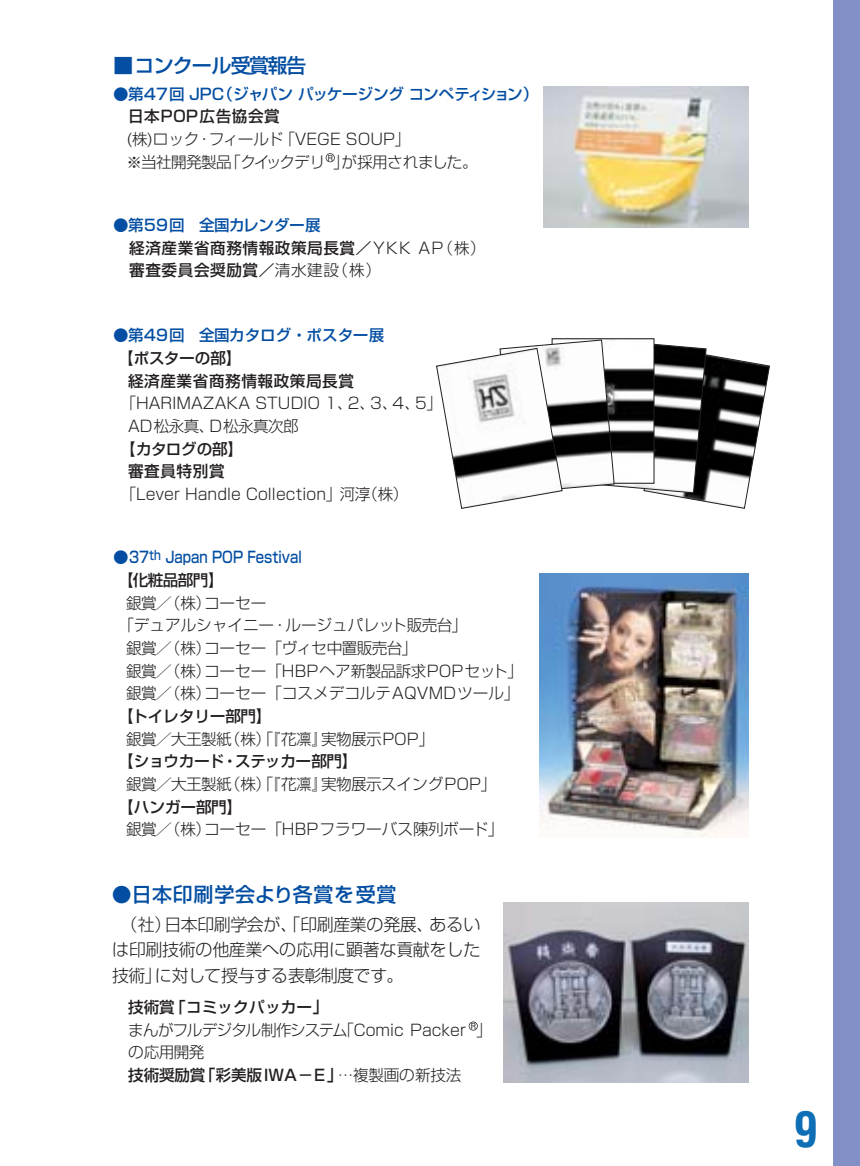
<style>
.page{position:relative;width:860px;height:1166px;background:#fff}
.page>*{position:absolute;margin:0;border:0;box-sizing:border-box;transform-origin:0 0}
.t1{font:700 condensed 48px "Helvetica";color:#0e6fb7}
.t2{font:500 20px "Shin Go";letter-spacing:.04em;color:#034ea2}
.t3{font:500 20px "Shin Go";letter-spacing:-.025em;color:#034ea2}
.t4{font:300 17px/25.6px "Shin Go";letter-spacing:-.025em;color:#231f20;text-align:justify}
.t5{font:300 15.6px/22.6px "Shin Go";color:#231f20}
.t6{font:300 15.6px/22.6px "Shin Go";letter-spacing:-.04em;color:#231f20}
.t7{font:500 15.6px/22.6px "Shin Go";letter-spacing:.02em;color:#231f20}
.t8{font:500 15.6px/22.6px "Shin Go";color:#034ea2}
.t9{font:500 15.6px "Shin Go";letter-spacing:-.005em;color:#231f20}
.t10{font:500 15.6px "Shin Go";color:#231f20}
.t11{font:500 8.4px "Gothic BBB";color:#231f20}
.s1{color:#034ea2}
.s2{font-weight:300}
.s3{color:#231f20}
.s4{font-weight:500}
</style>
<div class="page">
<div style="left:833px;top:0;width:27px;height:1166px;background:#8390c8"></div>
<img style="left:503px;top:902px;width:245px;height:180px">
<img style="left:544px;top:86px;width:204px;height:142px">
<img style="left:540px;top:573px;width:208px;height:265px">
<svg style="left:436px;top:339px;width:334px;height:170px"></svg>
<div style="left:469px;top:1022px;width:9px;height:9px;border:1px solid #231f20;border-radius:50%"></div>
<div style="left:326px;top:153px;width:9px;height:9px;border:1px solid #231f20;border-radius:50%"></div>
<p class="t3" style="left:113px;top:58px;width:195px">■コンクール受賞報告</p>
<p class="t8" style="left:113px;top:84px;width:427px">●第47回 JPC（ジャパンパッケージングコンペティション）</p>
<p class="t7" style="left:128px;top:107px;width:153px">日本ＰＯＰ広告協会賞</p>
<p class="t6" style="left:126px;top:130px;width:353px">(株)ロック・フィールド「VEGE SOUP」<br>※当社開発製品「クイックデリ」が採用されました。</p>
<p class="t11" style="left:326px;top:154px;width:10px">Ｒ</p>
<p class="t7" style="left:129px;top:216px;width:358px;text-indent:-16px"><span class="s1">●第59回　全国カレンダー展<br></span>経済産業省商務情報政策局長賞／<span class="s2">YKK AP（株）</span>審査委員会奨励賞／<span class="s2">清水建設（株）</span></p>
<p class="t8" style="left:113px;top:326px;width:273px">●第49回　全国カタログ・ポスター展</p>
<p class="t7" style="left:128px;top:348px;width:227px;text-indent:-9px">【ポスターの部】<br>経済産業省商務情報政策局長賞</p>
<p class="t5" style="left:128px;top:394px;width:316px;text-indent:-8px">「HARIMAZAKA STUDIO 1、2、3、4、5」<br>AD松永真、D松永真次郎</p>
<p class="t7" style="left:128px;top:439px;width:116px;text-indent:-8px">【カタログの部】審査員特別賞</p>
<p class="t5" style="left:120px;top:485px;width:290px">「Lever Handle Collection」河淳（株）</p>
<p class="t8" style="left:118px;top:548px;width:185px;text-indent:-5px">●37<sup>th</sup> Japan POP Festival<span class="s3">【化粧品部門】</span></p>
<p class="t5" style="left:126px;top:594px;width:142px">銀賞／（株）コーセー</p>
<p class="t5" style="left:118px;top:616px;width:351px">「デュアルシャイニー・ルージュパレット販売台」</p>
<p class="t6" style="left:126px;top:639px;width:293px">銀賞／（株）コーセー「ヴィセ中置販売台」</p>
<p class="t5" style="left:126px;top:662px;width:399px">銀賞／（株）コーセー「HBPヘア新製品訴求POPセット」</p>
<p class="t5" style="left:126px;top:684px;width:395px">銀賞／（株）コーセー「コスメデコルテAQVMDツール」</p>
<p class="t10" style="left:118px;top:710px;width:154px">【トイレタリー部門】</p>
<p class="t6" style="left:126px;top:730px;width:310px">銀賞／大王製紙（株）「『花凛』実物展示POP」</p>
<p class="t9" style="left:118px;top:756px;width:240px">【ショウカード・ステッカー部門】</p>
<p class="t6" style="left:126px;top:775px;width:372px">銀賞／大王製紙（株）「『花凛』実物展示スイングPOP」</p>
<p class="t7" style="left:118px;top:797px;width:125px">【ハンガー部門】</p>
<p class="t5" style="left:126px;top:820px;width:379px">銀賞／（株）コーセー「HBPフラワーバス陳列ボード」</p>
<p class="t2" style="left:112px;top:887px;width:286px">●日本印刷学会より各賞を受賞</p>
<p class="t4" style="left:112px;top:914px;width:370px;text-indent:9px">（社）日本印刷学会が、「印刷産業の発展、あるいは印刷技術の他産業への応用に顕著な貢献をした技術」に対して授与する表彰制度です。</p>
<p class="t7" style="left:128px;top:997px;width:194px">技術賞｢コミックパッカー｣</p>
<p class="t6" style="left:128px;top:1020px;width:365px">まんがフルデジタル制作システム「Comic Packer 」の応用開発<br><span class="s4">技術奨励賞「彩美版ＩＷＡ－Ｅ」</span>…複製画の新技法</p>
<p class="t11" style="left:469px;top:1023px;width:10px">Ｒ</p>
<h1 class="t1" style="left:794px;top:1111px;width:25px">9</h1>
</div>
